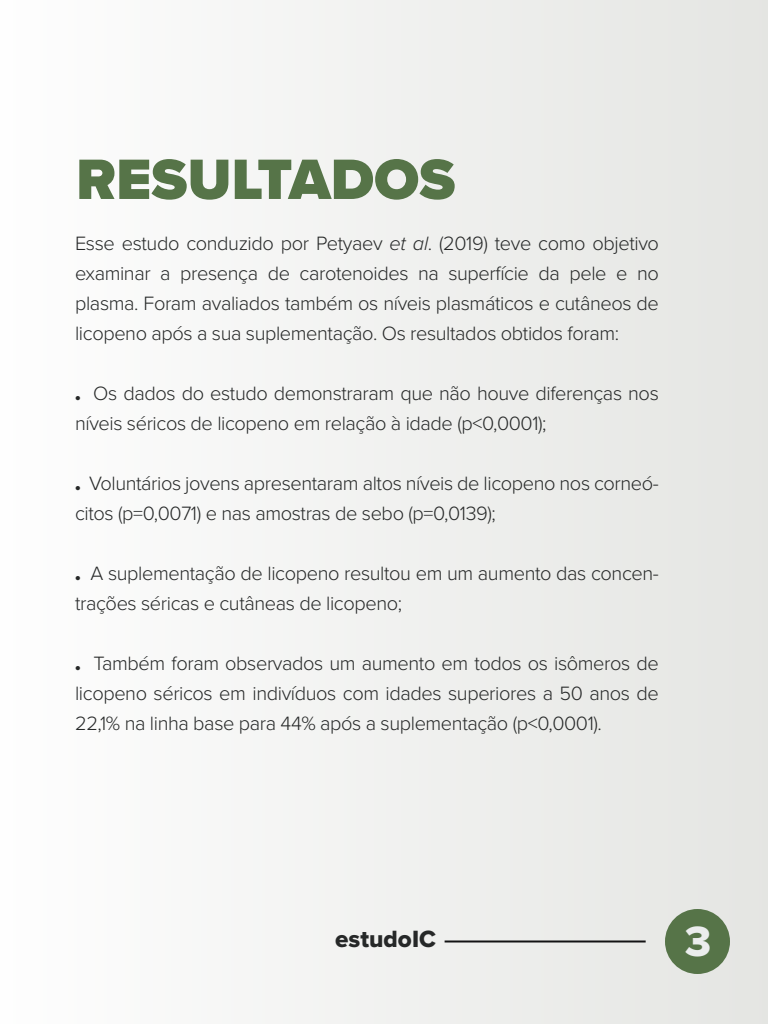
<style>
.page{position:relative;width:768px;height:1024px;background:#fff}
.page>*{position:absolute;margin:0;border:0;box-sizing:border-box;transform-origin:0 0}
.t1{font:900 59px "Proxima Nova";color:#567448}
.t2{font:43.9px "Proxima Nova Extrabld";color:#ebeded}
.t3{font:24.4px "Proxima Nova Extrabld";color:#262828}
.t4{font:300 20px/30px "Proxima Nova";letter-spacing:-.02em;color:#262828}
.s1{font-style:italic}
.s2{font-weight:900}
</style>
<div class="page">
<div style="left:0;top:0;width:768px;height:1024px;background:linear-gradient(to right,#fefefe,#e4e5e2)"></div>
<div style="left:665px;top:909px;width:65px;height:65px;background:#567448;border-radius:50%"></div>
<hr style="left:445px;top:940px;width:201px;height:2px;background:#131314">
<h1 class="t1" style="left:76px;top:135px;width:381px">RESULTADOS</h1>
<p class="t4" style="left:75px;top:227px;width:585px;text-align:justify">Esse estudo conduzido por Petyaev <span class="s1">et al</span>. (2019) teve como objetivo examinar a presença de carotenoides na superfície da pele e no plasma. Foram avaliados também os níveis plasmáticos e cutâneos de licopeno após a sua suplementação. Os resultados obtidos foram:</p>
<p class="t4" style="left:75px;top:377px;width:585px"><span class="s2">.</span> Os dados do estudo demonstraram que não houve diferenças nos níveis séricos de licopeno em relação à idade (p&lt;0,0001);</p>
<p class="t4" style="left:75px;top:467px;width:585px"><span class="s2">.</span> Voluntários jovens apresentaram altos níveis de licopeno nos corneó&shy;citos (p=0,0071) e nas amostras de sebo (p=0,0139);</p>
<p class="t4" style="left:75px;top:557px;width:585px"><span class="s2">.</span> A suplementação de licopeno resultou em um aumento das concen&shy;trações séricas e cutâneas de licopeno;</p>
<p class="t4" style="left:75px;top:647px;width:585px;text-align:justify"><span class="s2">.</span> Também foram observados um aumento em todos os isômeros de licopeno séricos em indivíduos com idades superiores a 50 anos de 22,1% na linha base para 44% após a suplementação (p&lt;0,0001).</p>
<p class="t3" style="left:335px;top:921px;width:102px">estudoIC</p>
<h2 class="t2" style="left:685px;top:909px;width:28px">3</h2>
</div>
